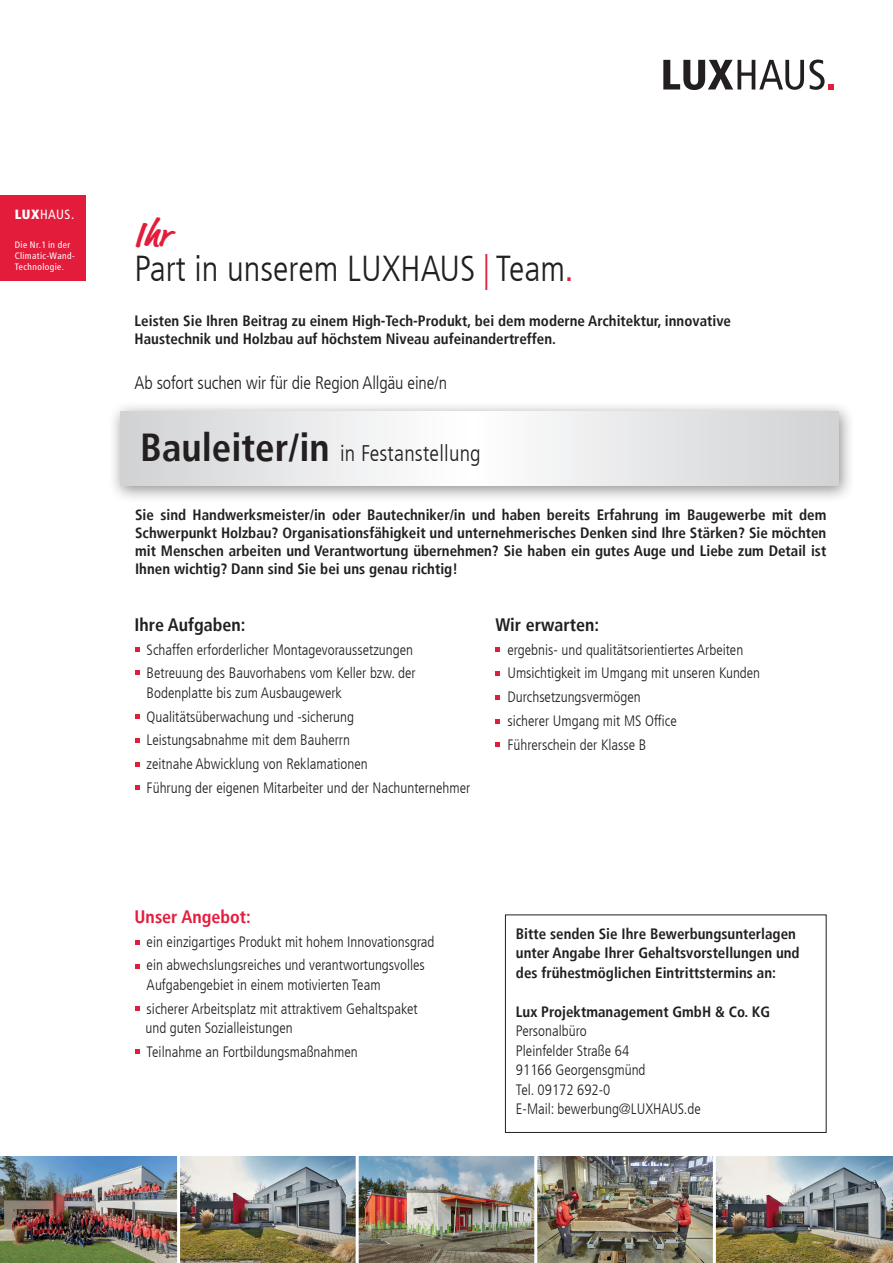
<style>
.page{position:relative;width:893px;height:1263px;background:#fff}
.page>*{position:absolute;margin:0;border:0;box-sizing:border-box;transform-origin:0 0}
.t1{font:700 condensed 39px "Frutiger LT";color:#231f20}
.t2{font:300 condensed 36px "Frutiger LT";color:#231f20}
.t3{font:700 36px "Market Offc";color:#e41c3b}
.t4{font:300 condensed 22.5px "Frutiger LT";letter-spacing:.01em;color:#231f20}
.t5{font:300 condensed 18px "Frutiger LT";letter-spacing:-.01em;color:#231f20}
.t6{font:700 condensed 18px "Frutiger LT";color:#231f20}
.t7{font:700 condensed 18px "Frutiger LT";color:#e41c3b}
.t8{font:300 condensed 15px/23.7px "Frutiger LT";color:#231f20}
.t9{font:700 condensed 15px/18px "Frutiger LT";color:#231f20}
.t10{font:condensed 13.35px "Frutiger LT";color:#fff}
.t11{font:condensed 9.3px/11.2px "Frutiger LT";letter-spacing:.045em;color:#fff}
.s1{font-family:"Frutiger LT Com";font-weight:900}
.s2{color:#e41c3b}
.s3{font-weight:400;font-size:33px;color:#e41c3b}
</style>
<div class="page">
<div style="left:108px;top:401px;width:747px;height:103px;background:#231f20;opacity:.5"></div>
<svg style="left:120px;top:411px;width:719px;height:75px"></svg>
<svg style="left:663px;top:60px;width:170px;height:30px"></svg>
<div style="left:505px;top:915px;width:321px;height:218px;border:1px solid #231f20"></div>
<img style="left:0;top:1157px;width:893px;height:106px">
<hr style="left:177px;top:1150px;width:3px;height:113px;background:#fff">
<hr style="left:356px;top:1150px;width:3px;height:113px;background:#fff">
<hr style="left:534px;top:1150px;width:3px;height:113px;background:#fff">
<hr style="left:713px;top:1150px;width:3px;height:113px;background:#fff">
<svg style="left:135px;top:647px;width:4px;height:4px"></svg>
<svg style="left:135px;top:671px;width:4px;height:4px"></svg>
<svg style="left:135px;top:714px;width:4px;height:4px"></svg>
<svg style="left:135px;top:739px;width:4px;height:4px"></svg>
<svg style="left:135px;top:940px;width:4px;height:4px"></svg>
<svg style="left:135px;top:964px;width:4px;height:4px"></svg>
<svg style="left:135px;top:1006px;width:4px;height:5px"></svg>
<svg style="left:496px;top:647px;width:4px;height:4px"></svg>
<svg style="left:496px;top:671px;width:4px;height:4px"></svg>
<svg style="left:496px;top:695px;width:4px;height:4px"></svg>
<svg style="left:496px;top:719px;width:4px;height:4px"></svg>
<div style="left:0;top:196px;width:85px;height:85px;background:#e41c3b"></div>
<svg style="left:135px;top:1050px;width:4px;height:4px"></svg>
<svg style="left:496px;top:742px;width:4px;height:4px"></svg>
<svg style="left:135px;top:762px;width:4px;height:4px"></svg>
<svg style="left:135px;top:786px;width:4px;height:4px"></svg>
<p class="t10" style="left:15px;top:207px;width:61px"><span class="s1">LUX</span>HAUS.</p>
<p class="t11" style="left:15px;top:239px;width:62px">Die Nr. 1 in der<br>Climatic-Wand-<br>Technologie.</p>
<h2 class="t3" style="left:135px;top:213px;width:37px">Ihr</h2>
<h2 class="t2" style="left:135px;top:248px;width:440px">Part in unserem LUXHAUS <span class="s2">|</span> Team<span class="s3">.</span></h2>
<p class="t9" style="left:135px;top:312px;width:598px">Leisten Sie Ihren Beitrag zu einem High-Tech-Produkt, bei dem moderne Architektur, innovative<br>Haustechnik und Holzbau auf höchstem Niveau aufeinandertreffen.</p>
<p class="t5" style="left:135px;top:372px;width:314px">Ab sofort suchen wir für die Region Allgäu eine/n</p>
<h1 class="t1" style="left:140px;top:424px;width:191px">Bauleiter/in</h1>
<h3 class="t4" style="left:340px;top:440px;width:142px">in Festanstellung</h3>
<p class="t9" style="left:135px;top:505px;width:693px;text-align:justify">Sie sind Handwerksmeister/in oder Bautechniker/in und haben bereits Erfahrung im Baugewerbe mit dem Schwerpunkt Holzbau? Organisationsfähigkeit und unternehmerisches Denken sind Ihre Stärken? Sie möchten mit Menschen arbeiten und Verantwortung übernehmen? Sie haben ein gutes Auge und Liebe zum Detail ist Ihnen wichtig? Dann sind Sie bei uns genau richtig!</p>
<p class="t6" style="left:135px;top:614px;width:112px">Ihre Aufgaben:</p>
<p class="t8" style="left:147px;top:638px;width:271px">Schaffen erforderlicher Montagevoraussetzungen<br>Betreuung des Bauvorhabens vom Keller bzw. der</p>
<p class="t8" style="left:147px;top:681px;width:325px">Bodenplatte bis zum Ausbaugewerk<br>Qualitätsüberwachung und -sicherung<br>Leistungsabnahme mit dem Bauherrn<br>zeitnahe Abwicklung von Reklamationen<br>Führung der eigenen Mitarbeiter und der Nachunternehmer</p>
<p class="t6" style="left:495px;top:614px;width:105px">Wir erwarten:</p>
<p class="t8" style="left:507px;top:638px;width:254px">ergebnis- und qualitätsorientiertes Arbeiten Umsichtigkeit im Umgang mit unseren Kunden Durchsetzungsvermögen<br>sicherer Umgang mit MS Office<br>Führerschein der Klasse B</p>
<p class="t7" style="left:135px;top:906px;width:118px">Unser Angebot:</p>
<p class="t8" style="left:147px;top:930px;width:289px">ein einzigartiges Produkt mit hohem Innovationsgrad ein abwechslungsreiches und verantwortungsvolles</p>
<p class="t8" style="left:147px;top:973px;width:272px">Aufgabengebiet in einem motivierten Team sicherer Arbeitsplatz mit attraktivem Gehaltspaket</p>
<p class="t8" style="left:145px;top:1016px;width:214px">und guten Sozialleistungen<br>Teilnahme an Fortbildungsmaßnahmen</p>
<p class="t9" style="left:516px;top:924px;width:285px;line-height:19.5px">Bitte senden Sie Ihre Bewerbungsunterlagen unter Angabe Ihrer Gehaltsvorstellungen und des frühestmöglichen Eintrittstermins an:</p>
<p class="t9" style="left:516px;top:1002px;width:256px">Lux Projektmanagement GmbH &amp; Co. KG</p>
<p class="t8" style="left:516px;top:1021px;width:186px;line-height:19.5px">Personalbüro<br>Pleinfelder Straße 64<br>91166 Georgensgmünd<br>Tel. 09172 692-0<br>E-Mail: bewerbung@LUXHAUS.de</p>
</div>
